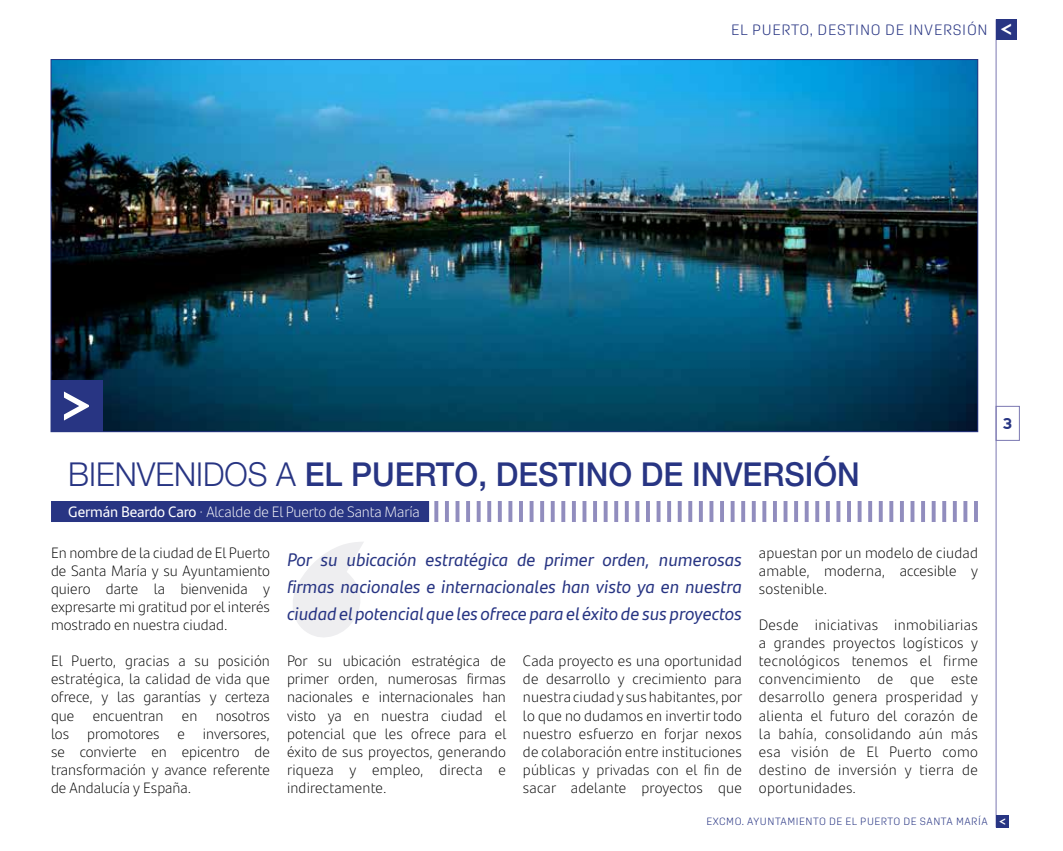
<style>
.page{position:relative;width:1063px;height:851px;background:#fff}
.page>*{position:absolute;margin:0;border:0;box-sizing:border-box;transform-origin:0 0}
.t1{font:700 54px "nevis";color:#fff}
.t2{font:500 33px "Helvetica Neue LT Std";color:#283583;scale:.95 1}
.t3{font:italic 18px/27px "Santander Text W05";color:#283583;text-align:justify}
.t4{font:300 15px/18px "Santander Text W05";letter-spacing:.01em;color:#000;text-align:justify}
.t5{font:300 15px "Santander Text W05";letter-spacing:-.01em;color:#fff}
.t6{font:300 15px "Aglet Sans";letter-spacing:.05em;color:#283583}
.t7{font:700 15px "nevis";color:#283583}
.t8{font:300 10.5px "Aglet Sans";letter-spacing:.05em;color:#283583}
.s1{font-weight:300}
.s2{font-weight:400}
</style>
<div class="page">
<hr style="left:996px;top:19px;width:1px;height:808px;background:#7b78b1">
<div style="left:996px;top:406px;width:24px;height:34px;border:1px solid #7b78b1"></div>
<div style="left:996px;top:19px;width:21px;height:21px;background:#283583"></div>
<div style="left:996px;top:814px;width:13px;height:13px;background:#283583"></div>
<img style="left:53px;top:61px;width:923px;height:369px">
<div style="left:51px;top:380px;width:51px;height:51px;background:#283583"></div>
<div style="left:51px;top:501px;width:378px;height:21px;background:#283583"></div>
<svg style="left:434px;top:501px;width:4px;height:21px"></svg>
<hr style="left:445px;top:501px;width:4px;height:21px;background:#918dbe">
<hr style="left:456px;top:501px;width:3px;height:21px;background:#918dbe">
<svg style="left:466px;top:501px;width:4px;height:21px"></svg>
<svg style="left:477px;top:501px;width:4px;height:21px"></svg>
<svg style="left:487px;top:501px;width:4px;height:21px"></svg>
<svg style="left:498px;top:501px;width:4px;height:21px"></svg>
<svg style="left:508px;top:501px;width:4px;height:21px"></svg>
<hr style="left:519px;top:501px;width:4px;height:21px;background:#918dbe">
<svg style="left:530px;top:501px;width:4px;height:21px"></svg>
<svg style="left:540px;top:501px;width:4px;height:21px"></svg>
<svg style="left:551px;top:501px;width:4px;height:21px"></svg>
<svg style="left:561px;top:501px;width:4px;height:21px"></svg>
<svg style="left:572px;top:501px;width:4px;height:21px"></svg>
<hr style="left:583px;top:501px;width:3px;height:21px;background:#918dbe">
<hr style="left:593px;top:501px;width:4px;height:21px;background:#918dbe">
<svg style="left:604px;top:501px;width:4px;height:21px"></svg>
<svg style="left:614px;top:501px;width:4px;height:21px"></svg>
<svg style="left:625px;top:501px;width:4px;height:21px"></svg>
<svg style="left:635px;top:501px;width:4px;height:21px"></svg>
<hr style="left:646px;top:501px;width:4px;height:21px;background:#918dbe">
<svg style="left:657px;top:501px;width:4px;height:21px"></svg>
<svg style="left:667px;top:501px;width:4px;height:21px"></svg>
<svg style="left:678px;top:501px;width:4px;height:21px"></svg>
<svg style="left:688px;top:501px;width:4px;height:21px"></svg>
<svg style="left:699px;top:501px;width:4px;height:21px"></svg>
<svg style="left:709px;top:501px;width:4px;height:21px"></svg>
<hr style="left:720px;top:501px;width:4px;height:21px;background:#918dbe">
<svg style="left:731px;top:501px;width:4px;height:21px"></svg>
<svg style="left:741px;top:501px;width:4px;height:21px"></svg>
<svg style="left:752px;top:501px;width:4px;height:21px"></svg>
<svg style="left:762px;top:501px;width:4px;height:21px"></svg>
<hr style="left:773px;top:501px;width:4px;height:21px;background:#918dbe">
<hr style="left:784px;top:501px;width:3px;height:21px;background:#918dbe">
<svg style="left:794px;top:501px;width:4px;height:21px"></svg>
<svg style="left:805px;top:501px;width:4px;height:21px"></svg>
<svg style="left:815px;top:501px;width:4px;height:21px"></svg>
<svg style="left:826px;top:501px;width:4px;height:21px"></svg>
<svg style="left:836px;top:501px;width:4px;height:21px"></svg>
<hr style="left:847px;top:501px;width:4px;height:21px;background:#918dbe">
<svg style="left:858px;top:501px;width:4px;height:21px"></svg>
<svg style="left:868px;top:501px;width:4px;height:21px"></svg>
<svg style="left:879px;top:501px;width:4px;height:21px"></svg>
<svg style="left:889px;top:501px;width:4px;height:21px"></svg>
<hr style="left:900px;top:501px;width:4px;height:21px;background:#918dbe">
<hr style="left:911px;top:501px;width:3px;height:21px;background:#918dbe">
<svg style="left:921px;top:501px;width:4px;height:21px"></svg>
<svg style="left:932px;top:501px;width:4px;height:21px"></svg>
<svg style="left:942px;top:501px;width:4px;height:21px"></svg>
<svg style="left:953px;top:501px;width:4px;height:21px"></svg>
<svg style="left:963px;top:501px;width:4px;height:21px"></svg>
<hr style="left:974px;top:501px;width:4px;height:21px;background:#918dbe">
<svg style="left:293px;top:542px;width:71px;height:95px"></svg>
<p class="t6" style="left:731px;top:21px;width:258px">EL PUERTO, DESTINO DE INVERSIÓN</p>
<h1 class="t1" style="left:61px;top:375px;width:32px">&gt;</h1>
<h2 class="t2" style="left:68px;top:454px;width:835px"><span class="s1">BIENVENIDOS A</span> EL PUERTO, DESTINO DE INVERSIÓN</h2>
<p class="t5" style="left:68px;top:501px;width:353px"><span class="s2">Germán Beardo Caro</span> · Alcalde de El Puerto de Santa María</p>
<p class="t4" style="left:51px;top:543px;width:221px">En nombre de la ciudad de El Puerto de Santa María y su Ayuntamiento quiero darte la bienvenida y expresarte mi gratitud por el interés mostrado en nuestra ciudad.</p>
<p class="t4" style="left:51px;top:651px;width:220px">El Puerto, gracias a su posición estratégica, la calidad de vida que ofrece, y las garantías y certeza que encuentran en nosotros los promotores e inversores, se convierte en epicentro de transformación y avance referente de Andalucía y España.</p>
<p class="t4" style="left:287px;top:651px;width:221px">Por su ubicación estratégica de primer orden, numerosas firmas nacionales e internacionales han visto ya en nuestra ciudad el potencial que les ofrece para el éxito de sus proyectos, generando riqueza y empleo, directa e indirectamente.</p>
<p class="t4" style="left:523px;top:651px;width:221px">Cada proyecto es una oportunidad de desarrollo y crecimiento para nuestra ciudad y sus habitantes, por lo que no dudamos en invertir todo nuestro esfuerzo en forjar nexos de colaboración entre instituciones públicas y privadas con el fin de sacar adelante proyectos que</p>
<p class="t4" style="left:759px;top:543px;width:221px">apuestan por un modelo de ciudad amable, moderna, accesible y sostenible.</p>
<p class="t4" style="left:759px;top:615px;width:221px">Desde iniciativas inmobiliarias a grandes proyectos logísticos y tecnológicos tenemos el firme convencimiento de que este desarrollo genera prosperidad y alienta el futuro del corazón de la bahía, consolidando aún más esa visión de El Puerto como destino de inversión y tierra de oportunidades.</p>
<p class="t3" style="left:287px;top:545px;width:457px">Por su ubicación estratégica de primer orden, numerosas firmas nacionales e internacionales han visto ya en nuestra ciudad el potencial que les ofrece para el éxito de sus proyectos</p>
<p class="t8" style="left:706px;top:815px;width:283px">EXCMO. AYUNTAMIENTO DE EL PUERTO DE SANTA MARÍA</p>
<p class="t7" style="left:1003px;top:415px;width:12px">3</p>
</div>
